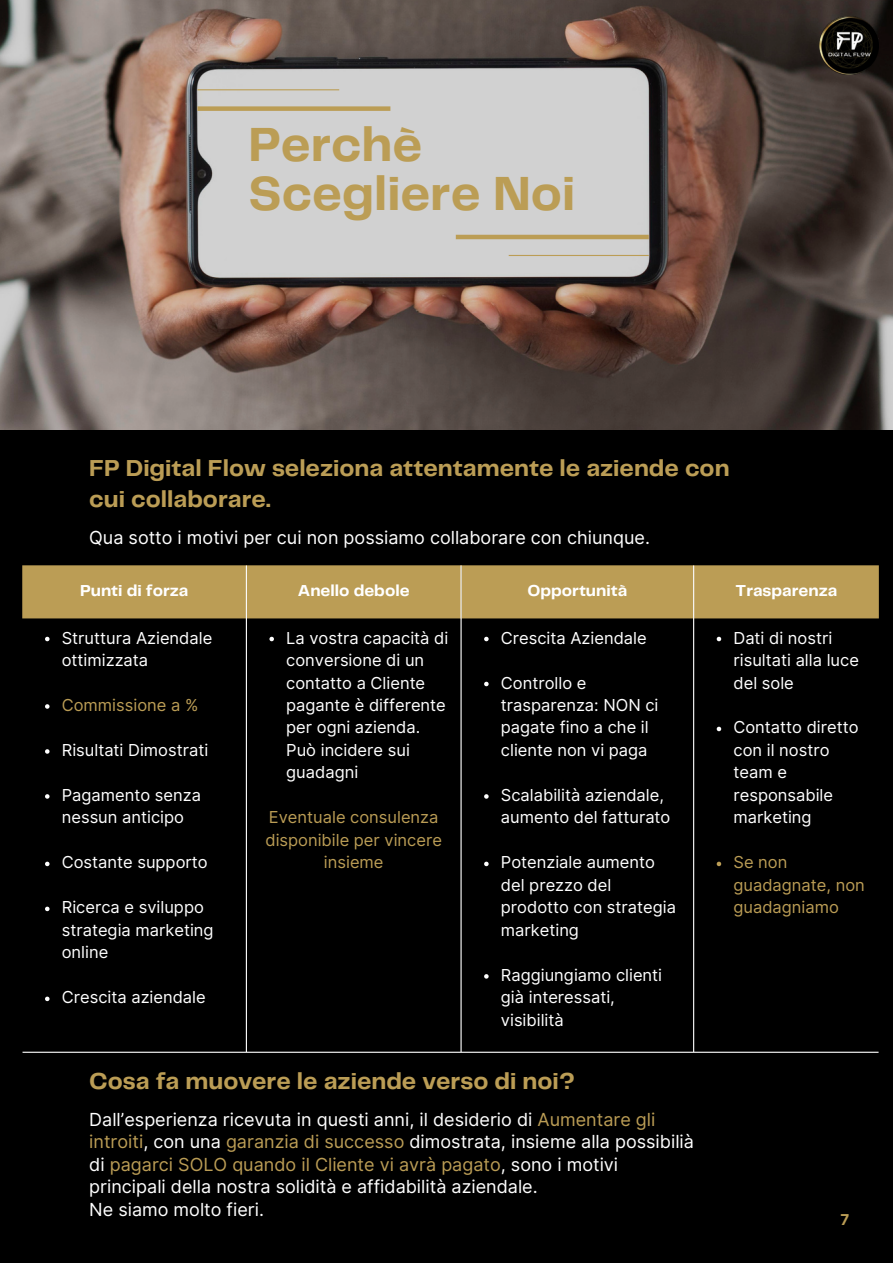
<style>
.page{position:relative;width:893px;height:1264px;background:#fff}
.page>*{position:absolute;margin:0;border:0;box-sizing:border-box;transform-origin:0 0}
.t1{font:700 49.65px/49.3px "Telegraf";color:#bb9d55}
.t2{font:700 24px/30.3px "Telegraf";color:#bb9d55}
.t3{font:18px/22.5px "Inter";color:#fff}
.t4{font:16.5px/22.5px "Inter";color:#fff}
.t5{font:16.5px/22.5px "Inter";color:#bb9d55;text-align:center}
.t6{font:700 16.5px "Telegraf";color:#fff}
.t7{font:700 15px "Inter";color:#bb9d55}
.s1{color:#bb9d55}
</style>
<div class="page">
<div style="left:0;top:0;width:892px;height:1262px;background:#000"></div>
<div style="left:23px;top:565px;width:855px;height:53px;background:#bb9d55"></div>
<svg style="left:45px;top:636px;width:5px;height:5px"></svg>
<svg style="left:45px;top:704px;width:5px;height:4px"></svg>
<svg style="left:45px;top:749px;width:5px;height:4px"></svg>
<svg style="left:45px;top:794px;width:5px;height:4px"></svg>
<svg style="left:45px;top:861px;width:5px;height:5px"></svg>
<svg style="left:45px;top:906px;width:5px;height:5px"></svg>
<svg style="left:45px;top:996px;width:5px;height:5px"></svg>
<svg style="left:269px;top:636px;width:5px;height:5px"></svg>
<svg style="left:484px;top:636px;width:4px;height:5px"></svg>
<svg style="left:484px;top:681px;width:4px;height:5px"></svg>
<svg style="left:484px;top:794px;width:4px;height:4px"></svg>
<svg style="left:484px;top:861px;width:4px;height:5px"></svg>
<svg style="left:484px;top:974px;width:4px;height:4px"></svg>
<svg style="left:716px;top:636px;width:5px;height:5px"></svg>
<svg style="left:716px;top:726px;width:5px;height:5px"></svg>
<svg style="left:716px;top:861px;width:5px;height:5px"></svg>
<hr style="left:246px;top:565px;width:1px;height:486px;background:#fff">
<hr style="left:460px;top:565px;width:1px;height:486px;background:#fff">
<hr style="left:693px;top:565px;width:1px;height:486px;background:#fff">
<hr style="left:23px;top:1051px;width:855px;height:1px;background:#fff">
<img style="left:0;top:0;width:892px;height:429px">
<div style="left:197px;top:106px;width:193px;height:5px;background:#bb9d55"></div>
<hr style="left:197px;top:89px;width:142px;height:1px;background:#bb9d55">
<hr style="left:456px;top:235px;width:192px;height:4px;background:#bb9d55">
<hr style="left:508px;top:255px;width:140px;height:1px;background:#bb9d55">
<img style="left:819px;top:16px;width:59px;height:58px">
<p class="t1" style="left:248px;top:122px;width:328px">Perchè<br>Scegliere Noi</p>
<p class="t2" style="left:89px;top:454px;width:641px">FP Digital Flow seleziona attentamente le aziende con cui collaborare.</p>
<p class="t3" style="left:89px;top:526px;width:562px">Qua sotto i motivi per cui non possiamo collaborare con chiunque.</p>
<p class="t6" style="left:80px;top:583px;width:110px">Punti di forza</p>
<p class="t6" style="left:298px;top:583px;width:113px">Anello debole</p>
<p class="t6" style="left:527px;top:583px;width:101px">Opportunità</p>
<p class="t6" style="left:735px;top:583px;width:103px">Trasparenza</p>
<p class="t4" style="left:62px;top:626px;width:152px">Struttura Aziendale ottimizzata</p>
<p class="t5" style="left:62px;top:693px;width:138px">Commissione a %</p>
<p class="t4" style="left:62px;top:738px;width:148px">Risultati Dimostrati</p>
<p class="t4" style="left:62px;top:783px;width:141px">Pagamento senza nessun anticipo</p>
<p class="t4" style="left:62px;top:851px;width:147px">Costante supporto</p>
<p class="t4" style="left:62px;top:896px;width:153px">Ricerca e sviluppo strategia marketing online</p>
<p class="t4" style="left:62px;top:986px;width:145px">Crescita aziendale</p>
<p class="t4" style="left:286px;top:626px;width:164px">La vostra capacità di conversione di un contatto a Cliente pagante è differente per ogni azienda.<br>Può incidere sui guadagni</p>
<p class="t5" style="left:265px;top:806px;width:178px">Eventuale consulenza disponibile per vincere insieme</p>
<p class="t4" style="left:501px;top:626px;width:147px">Crescita Aziendale</p>
<p class="t4" style="left:501px;top:671px;width:159px">Controllo e trasparenza: NON ci pagate fino a che il cliente non vi paga</p>
<p class="t4" style="left:501px;top:783px;width:171px">Scalabilità aziendale, aumento del fatturato</p>
<p class="t4" style="left:501px;top:851px;width:177px">Potenziale aumento del prezzo del prodotto con strategia marketing</p>
<p class="t4" style="left:501px;top:963px;width:163px">Raggiungiamo clienti già interessati, visibilità</p>
<p class="t4" style="left:733px;top:626px;width:127px">Dati di nostri risultati alla luce del sole</p>
<p class="t4" style="left:733px;top:716px;width:127px">Contatto diretto con il nostro team e responsabile marketing</p>
<p class="t5" style="left:733px;top:851px;width:133px;text-align:left">Se non guadagnate, non guadagniamo</p>
<p class="t2" style="left:89px;top:1066px;width:487px">Cosa fa muovere le aziende verso di noi?</p>
<p class="t3" style="left:89px;top:1108px;width:606px">Dall’esperienza ricevuta in questi anni, il desiderio di <span class="s1">Aumentare gli introiti</span>, con una <span class="s1">garanzia di successo</span> dimostrata, insieme alla possibilià di <span class="s1">pagarci SOLO quando il Cliente vi avrà pagato</span>, sono i motivi principali della nostra solidità e affidabilità aziendale.</p>
<p class="t3" style="left:89px;top:1198px;width:176px">Ne siamo molto fieri.</p>
<p class="t7" style="left:840px;top:1210px;width:10px">7</p>
</div>
